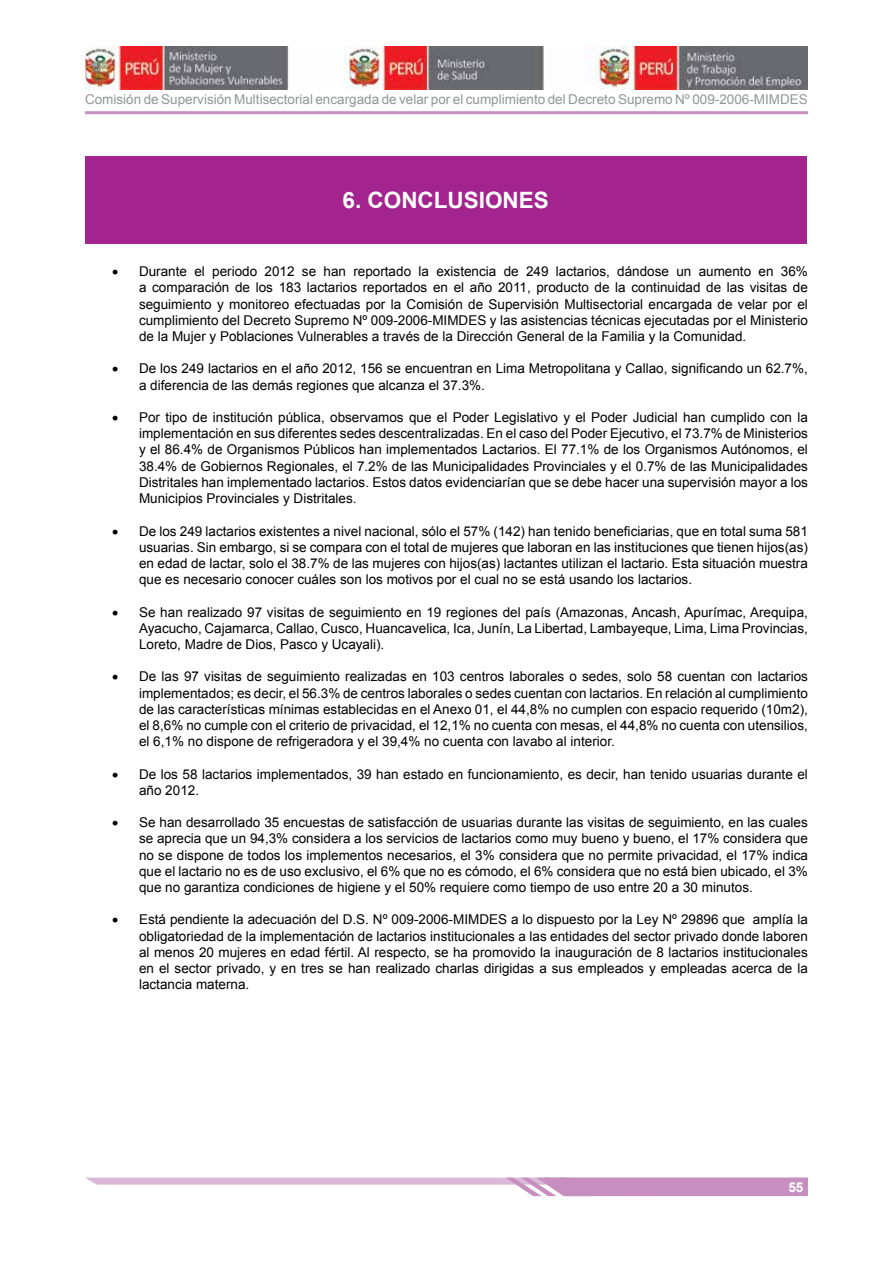
<style>
.page{position:relative;width:893px;height:1263px;background:#fff}
.page>*{position:absolute;margin:0;border:0;box-sizing:border-box;transform-origin:0 0}
.t1{font:700 22.5px "Arial";color:#fff}
.t2{font:13.5px/16.2px "Arial";color:#000;text-align:justify}
.t3{font:13.5px "Arial";color:#939598}
.t4{font:700 13.5px "Arial";color:#fff}
</style>
<div class="page">
<hr style="left:85px;top:111px;width:723px;height:3px;background:#c78fbf">
<img style="left:85px;top:47px;width:723px;height:43px">
<svg style="left:85px;top:1177px;width:723px;height:19px"></svg>
<div style="left:85px;top:156px;width:721px;height:88px;background:#a3238f"></div>
<p class="t3" style="left:85px;top:91px;width:724px">Comisión de Supervisión Multisectorial encargada de velar por el cumplimiento del Decreto Supremo Nº 009-2006-MIMDES</p>
<h1 class="t1" style="left:343px;top:185px;width:208px">6. CONCLUSIONES</h1>
<p class="t2" style="left:139px;top:264px;width:670px;text-indent:-27px">• Durante el periodo 2012 se han reportado la existencia de 249 lactarios, dándose un aumento en 36% a comparación de los 183 lactarios reportados en el año 2011, producto de la continuidad de las visitas de seguimiento y monitoreo efectuadas por la Comisión de Supervisión Multisectorial encargada de velar por el cumplimiento del Decreto Supremo Nº 009-2006-MIMDES y las asistencias técnicas ejecutadas por el Ministerio de la Mujer y Poblaciones Vulnerables a través de la Dirección General de la Familia y la Comunidad.</p>
<p class="t2" style="left:139px;top:361px;width:670px;text-indent:-27px">• De los 249 lactarios en el año 2012, 156 se encuentran en Lima Metropolitana y Callao, significando un 62.7%, a diferencia de las demás regiones que alcanza el 37.3%.</p>
<p class="t2" style="left:139px;top:409px;width:670px;text-indent:-27px">• Por tipo de institución pública, observamos que el Poder Legislativo y el Poder Judicial han cumplido con la implementación en sus diferentes sedes descentralizadas. En el caso del Poder Ejecutivo, el 73.7% de Ministerios y el 86.4% de Organismos Públicos han implementados Lactarios. El 77.1% de los Organismos Autónomos, el 38.4% de Gobiernos Regionales, el 7.2% de las Municipalidades Provinciales y el 0.7% de las Municipalidades Distritales han implementado lactarios. Estos datos evidenciarían que se debe hacer una supervisión mayor a los Municipios Provinciales y Distritales.</p>
<p class="t2" style="left:139px;top:523px;width:670px;text-indent:-27px">• De los 249 lactarios existentes a nivel nacional, sólo el 57% (142) han tenido beneficiarias, que en total suma 581 usuarias. Sin embargo, si se compara con el total de mujeres que laboran en las instituciones que tienen hijos(as) en edad de lactar, solo el 38.7% de las mujeres con hijos(as) lactantes utilizan el lactario. Esta situación muestra que es necesario conocer cuáles son los motivos por el cual no se está usando los lactarios.</p>
<p class="t2" style="left:139px;top:604px;width:670px;text-indent:-27px">• Se han realizado 97 visitas de seguimiento en 19 regiones del país (Amazonas, Ancash, Apurímac, Arequipa, Ayacucho, Cajamarca, Callao, Cusco, Huancavelica, Ica, Junín, La Libertad, Lambayeque, Lima, Lima Provincias, Loreto, Madre de Dios, Pasco y Ucayali).</p>
<p class="t2" style="left:139px;top:669px;width:670px;text-indent:-27px">• De las 97 visitas de seguimiento realizadas en 103 centros laborales o sedes, solo 58 cuentan con lactarios implementados; es decir, el 56.3% de centros laborales o sedes cuentan con lactarios. En relación al cumplimiento de las características mínimas establecidas en el Anexo 01, el 44,8% no cumplen con espacio requerido (10m2), el 8,6% no cumple con el criterio de privacidad, el 12,1% no cuenta con mesas, el 44,8% no cuenta con utensilios, el 6,1% no dispone de refrigeradora y el 39,4% no cuenta con lavabo al interior.</p>
<p class="t2" style="left:139px;top:766px;width:670px;text-indent:-27px">• De los 58 lactarios implementados, 39 han estado en funcionamiento, es decir, han tenido usuarias durante el año 2012.</p>
<p class="t2" style="left:139px;top:814px;width:670px;text-indent:-27px">• Se han desarrollado 35 encuestas de satisfacción de usuarias durante las visitas de seguimiento, en las cuales se aprecia que un 94,3% considera a los servicios de lactarios como muy bueno y bueno, el 17% considera que no se dispone de todos los implementos necesarios, el 3% considera que no permite privacidad, el 17% indica que el lactario no es de uso exclusivo, el 6% que no es cómodo, el 6% considera que no está bien ubicado, el 3% que no garantiza condiciones de higiene y el 50% requiere como tiempo de uso entre 20 a 30 minutos.</p>
<p class="t2" style="left:139px;top:912px;width:670px;text-indent:-27px">• Está pendiente la adecuación del D.S. Nº 009-2006-MIMDES a lo dispuesto por la Ley Nº 29896 que amplía la obligatoriedad de la implementación de lactarios institucionales a las entidades del sector privado donde laboren al menos 20 mujeres en edad fértil. Al respecto, se ha promovido la inauguración de 8 lactarios institucionales en el sector privado, y en tres se han realizado charlas dirigidas a sus empleados y empleadas acerca de la lactancia materna.</p>
<p class="t4" style="left:788px;top:1178px;width:17px">55</p>
</div>
